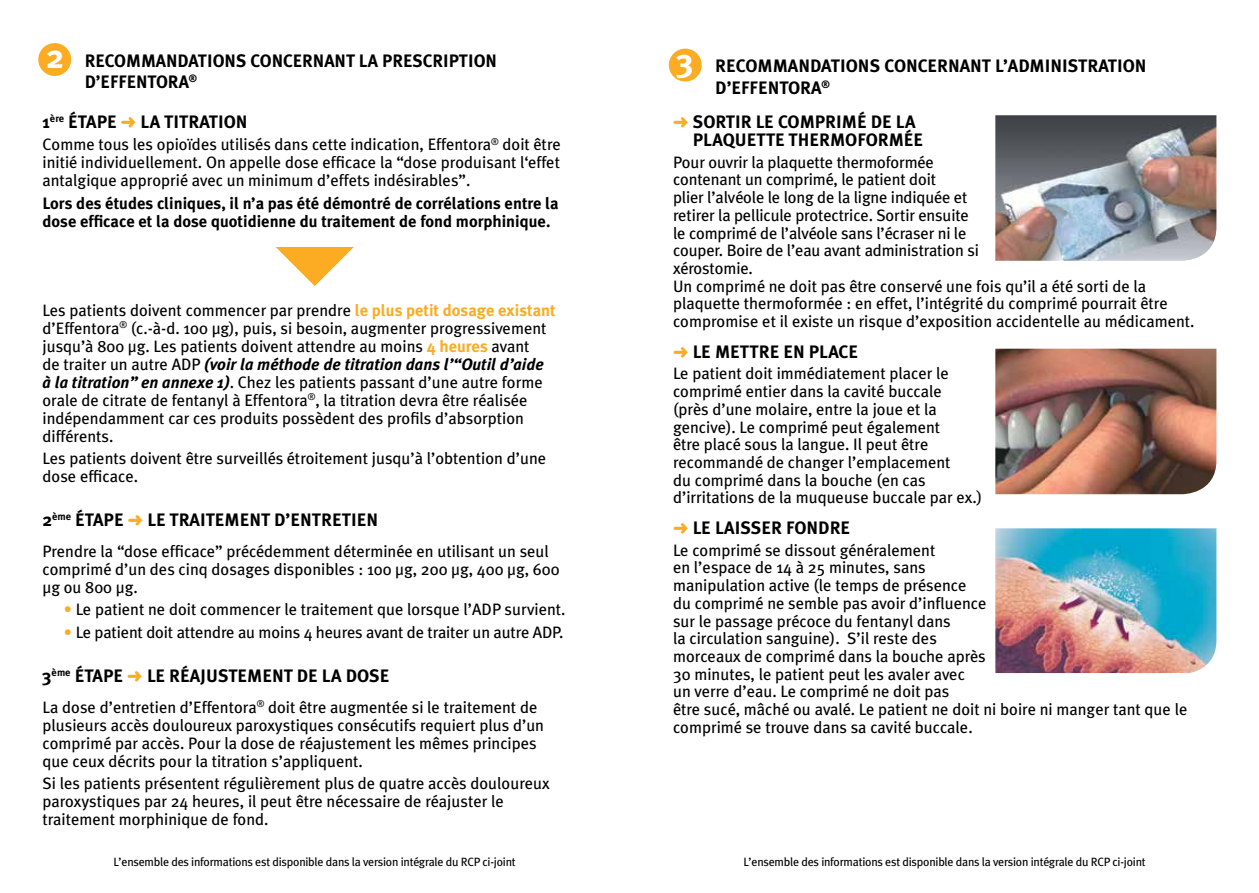
<style>
.page{position:relative;width:1259px;height:893px;background:#fff}
.page>*{position:absolute;margin:0;border:0;box-sizing:border-box;transform-origin:0 0}
.t1{font:700 33.15px "Meta Plus";color:#fff}
.t2{font:700 18px/21.6px "Meta Plus";color:#000}
.t3{font:16.5px/17.7px "Meta Plus";color:#000}
.t4{font:700 16.5px/18px "Meta Plus";color:#000}
.t5{font:12px "Meta Plus";letter-spacing:-.02em;color:#000}
.s1{color:#fbac23}
.s2{font-weight:700;color:#fbac23}
.s3{font-weight:700;font-style:italic}
</style>
<div class="page">
<div style="left:38px;top:43px;width:33px;height:33px;background:#fbac23;border-radius:50%"></div>
<svg style="left:276px;top:247px;width:78px;height:39px"></svg>
<div style="left:669px;top:49px;width:32px;height:33px;background:#fbac23;border-radius:50%"></div>
<img style="left:995px;top:115px;width:221px;height:146px">
<img style="left:995px;top:349px;width:221px;height:145px">
<img style="left:995px;top:528px;width:221px;height:145px">
<h1 class="t1" style="left:46px;top:38px;width:19px">2</h1>
<p class="t2" style="left:85px;top:50px;width:414px">RECOMMANDATIONS CONCERNANT LA PRESCRIPTION<br>D’EFFENTORA<sup>®</sup></p>
<p class="t2" style="left:42px;top:111px;width:207px">1<sup>ère</sup> étape <span class="s1">➜</span> LA TITRATION</p>
<p class="t3" style="left:42px;top:135px;width:520px;text-align:justify">Comme tous les opioïdes utilisés dans cette indication, Effentora<sup>®</sup> doit être initié individuellement. On appelle dose efficace la “dose produisant l‘effet antalgique approprié avec un minimum d’effets indésirables”.</p>
<p class="t4" style="left:42px;top:194px;width:518px">Lors des études cliniques, il n’a pas été démontré de corrélations entre la dose efficace et la dose quotidienne du traitement de fond morphinique.</p>
<p class="t3" style="left:42px;top:301px;width:515px">Les patients doivent commencer par prendre <span class="s2">le plus petit dosage existant </span>d’Effentora<sup>®</sup> (c.-à-d. 100 μg), puis, si besoin, augmenter progressivement jusqu’à 800 μg. Les patients doivent attendre au moins <span class="s2">4 heures</span> avant<br>de traiter un autre ADP <span class="s3">(voir la méthode de titration dans l’“Outil d’aide à la titration” en annexe 1)</span>. Chez les patients passant d’une autre forme orale de citrate de fentanyl à Effentora<sup>®</sup>, la titration devra être réalisée indépendamment car ces produits possèdent des profils d’absorption différents.</p>
<p class="t3" style="left:42px;top:449px;width:505px">Les patients doivent être surveillés étroitement jusqu’à l’obtention d’une dose efficace.</p>
<p class="t2" style="left:42px;top:509px;width:337px">2<sup>ème</sup> étape <span class="s1">➜</span> LE TRAITEMENT D’ENTRETIEN</p>
<p class="t3" style="left:42px;top:542px;width:519px">Prendre la “dose efficace” précédemment déterminée en utilisant un seul comprimé d’un des cinq dosages disponibles : 100 μg, 200 μg, 400 μg, 600 μg ou 800 μg.</p>
<p class="t3" style="left:64px;top:601px;width:503px"><span class="s1">•</span> Le patient ne doit commencer le traitement que lorsque l’ADP survient.</p>
<p class="t3" style="left:64px;top:623px;width:501px"><span class="s1">•</span> Le patient doit attendre au moins 4 heures avant de traiter un autre ADP.</p>
<p class="t2" style="left:42px;top:665px;width:348px">3<sup>ème</sup> étape <span class="s1">➜</span> LE RéAJUSTEMENT DE LA DOSE</p>
<p class="t3" style="left:42px;top:698px;width:503px">La dose d’entretien d’Effentora<sup>®</sup> doit être augmentée si le traitement de plusieurs accès douloureux paroxystiques consécutifs requiert plus d’un comprimé par accès. Pour la dose de réajustement les mêmes principes que ceux décrits pour la titration s’appliquent.</p>
<p class="t3" style="left:42px;top:774px;width:509px">Si les patients présentent régulièrement plus de quatre accès douloureux paroxystiques par 24 heures, il peut être nécessaire de réajuster le traitement morphinique de fond.</p>
<h1 class="t1" style="left:677px;top:41px;width:18px">3</h1>
<p class="t2" style="left:715px;top:55px;width:314px">RECOMMANDATIONS CONCERNANT L’administr</p>
<p class="t2" style="left:1098px;top:55px;width:20px">ation</p>
<p class="t2" style="left:673px;top:71px;width:244px;line-height:34px;text-indent:42px">D’EFFENTORA<sup>®<br></sup><span class="s1">➜</span> SORTIR LE COMPRIMÉ DE LA</p>
<p class="t2" style="left:693px;top:129px;width:232px">PLAQUETTE THERMOFORMéE</p>
<p class="t3" style="left:673px;top:153px;width:523px">Pour ouvrir la plaquette thermoformée<br>contenant un comprimé, le patient doit<br>plier l’alvéole le long de la ligne indiquée et<br>retirer la pellicule protectrice. Sortir ensuite<br>le comprimé de l’alvéole sans l’écraser ni le<br>couper. Boire de l’eau avant administration si<br>xérostomie.<br>Un comprimé ne doit pas être conservé une fois qu’il a été sorti de la plaquette thermoformée : en effet, l’intégrité du comprimé pourrait être compromise et il existe un risque d’exposition accidentelle au médicament.</p>
<p class="t2" style="left:673px;top:340px;width:186px"><span class="s1">➜</span> LE METTRE EN PLACE</p>
<p class="t3" style="left:673px;top:365px;width:311px">Le patient doit immédiatement placer le comprimé entier dans la cavité buccale<br>(près d’une molaire, entre la joue et la gencive). Le comprimé peut également<br>être placé sous la langue. Il peut être recommandé de changer l’emplacement<br>du comprimé dans la bouche (en cas d’irritations de la muqueuse buccale par ex.)</p>
<p class="t2" style="left:673px;top:517px;width:179px"><span class="s1">➜</span> LE LAISSER FONDRE</p>
<p class="t3" style="left:673px;top:541px;width:516px">Le comprimé se dissout généralement<br>en l’espace de 14 à 25 minutes, sans<br>manipulation active (le temps de présence<br>du comprimé ne semble pas avoir d’influence<br>sur le passage précoce du fentanyl dans<br>la circulation sanguine). S’il reste des<br>morceaux de comprimé dans la bouche après<br>30 minutes, le patient peut les avaler avec<br>un verre d’eau. Le comprimé ne doit pas<br>être sucé, mâché ou avalé. Le patient ne doit ni boire ni manger tant que le comprimé se trouve dans sa cavité buccale.</p>
<p class="t5" style="left:114px;top:855px;width:404px">L’ensemble des informations est disponible dans la version intégrale du RCP ci-joint</p>
<p class="t5" style="left:743px;top:855px;width:404px">L’ensemble des informations est disponible dans la version intégrale du RCP ci-joint</p>
</div>
